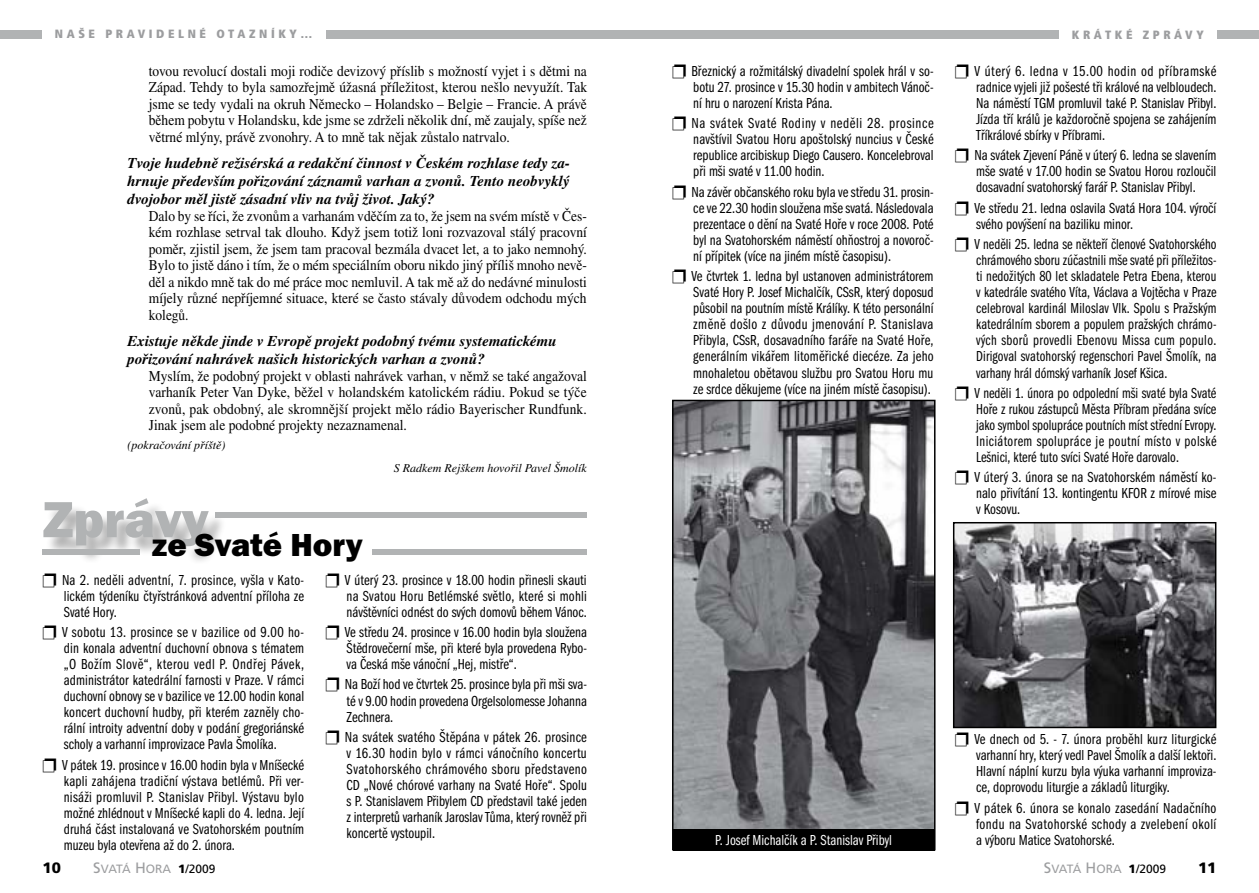
<style>
.page{position:relative;width:1259px;height:893px;background:#fff}
.page>*{position:absolute;margin:0;border:0;box-sizing:border-box;transform-origin:0 0}
.t1{font:52.5px "Franklin Got Itc TEE Heav";color:#b1b3b4}
.t2{font:33px "Franklin Got Itc TEE Heav";color:#000}
.t3{font:15px/16px "Franklin Got Itc TEE Book Comp";color:#000;text-align:justify}
.t4{font:15px/16.5px "Times CE";color:#000;text-align:justify;scale:.9 1}
.t5{font:italic 700 15px/18px "Times CE";color:#000;text-align:justify}
.t6{font:15px "Franklin Got Itc TEE Book Comp";color:#fff}
.t7{font:900 15px "Frutiger CE";color:#000}
.t8{font:italic 12px "Times CE";color:#000}
.t9{font:900 condensed 12px "Frutiger CE";letter-spacing:.3em;color:#9c9d9f}
.t10{font:12px "Frutiger CE";color:#9c9d9f}
.s1{font-size:15px}
.s2{font-weight:900;color:#000}
.s3{color:#000}
</style>
<div class="page">
<div style="left:0;top:30px;width:629px;height:8px;background:#b1b3b4"></div>
<div style="left:42px;top:24px;width:283px;height:20px;background:#fff"></div>
<div style="left:629px;top:30px;width:630px;height:8px;background:#b1b3b4"></div>
<div style="left:1059px;top:25px;width:157px;height:20px;background:#fff"></div>
<div style="left:45px;top:501px;width:181px;height:63px;background:#000;opacity:.3"></div>
<div style="left:43px;top:549px;width:97px;height:5px;background:#b1b3b4"></div>
<div style="left:216px;top:512px;width:371px;height:5px;background:#b1b3b4"></div>
<div style="left:372px;top:549px;width:215px;height:5px;background:#b1b3b4"></div>
<img style="left:675px;top:403px;width:257px;height:426px">
<div style="left:672px;top:400px;width:263px;height:450px;border:2px solid #000"></div>
<img style="left:956px;top:525px;width:257px;height:200px">
<div style="left:953px;top:522px;width:263px;height:206px;border:2px solid #000"></div>
<div style="left:673px;top:829px;width:261px;height:21px;background:#000"></div>
<p class="t9" style="left:55px;top:27px;width:259px">NAŠE PRAVIDELNÉ OTAZNÍKY…</p>
<p class="t4" style="left:149px;top:62px;width:488px">tovou revolucí dostali moji rodiče devizový příslib s možností vyjet i s dětmi na Západ. Tehdy to byla samozřejmě úžasná příležitost, kterou nešlo nevyužít. Tak jsme se tedy vydali na okruh Německo – Holandsko – Belgie – Francie. A právě během pobytu v Holandsku, kde jsme se zdrželi několik dní, mě zaujaly, spíše než větrné mlýny, právě zvonohry. A to mně tak nějak zůstalo natrvalo.</p>
<p class="t5" style="left:128px;top:154px;width:444px">Tvoje hudebně režisérská a redakční činnost v Českém rozhlase tedy za&shy;hrnuje především pořizování záznamů varhan a zvonů. Tento neobvyklý dvojobor měl jistě zásadní vliv na tvůj život. Jaký?</p>
<p class="t4" style="left:149px;top:207px;width:488px">Dalo by se říci, že zvonům a varhanám vděčím za to, že jsem na svém místě v Čes&shy;kém rozhlase setrval tak dlouho. Když jsem totiž loni rozvazoval stálý pracovní poměr, zjistil jsem, že jsem tam pracoval bezmála dvacet let, a to jako nemnohý.<br>Bylo to jistě dáno i tím, že o mém speciálním oboru nikdo jiný příliš mnoho nevě&shy;děl a nikdo mně tak do mé práce moc nemluvil. A tak mě až do nedávné minulosti míjely různé nepříjemné situace, které se často stávaly důvodem odchodu mých kolegů.</p>
<p class="t5" style="left:128px;top:332px;width:431px">Existuje někde jinde v Evropě projekt podobný tvému systematickému pořizování nahrávek našich historických varhan a zvonů?</p>
<p class="t4" style="left:149px;top:367px;width:488px">Myslím, že podobný projekt v oblasti nahrávek varhan, v němž se také angažoval varhaník Peter Van Dyke, běžel v holandském katolickém rádiu. Pokud se týče zvonů, pak obdobný, ale skromnější projekt mělo rádio Bayerischer Rundfunk.<br>Jinak jsem ale podobné projekty nezaznamenal.</p>
<p class="t8" style="left:128px;top:438px;width:100px">(pokračování příště)</p>
<p class="t8" style="left:394px;top:461px;width:194px">S Radkem Rejškem hovořil Pavel Šmolík</p>
<h1 class="t1" style="left:43px;top:489px;width:167px">Zprávy</h1>
<h2 class="t2" style="left:152px;top:526px;width:212px">ze Svaté Hory</h2>
<p class="t3" style="left:62px;top:572px;width:244px">Na 2. neděli adventní, 7. prosince, vyšla v Kato&shy;lickém týdeníku čtyřstránková adventní příloha ze Svaté Hory.</p>
<p class="t3" style="left:62px;top:624px;width:244px">V sobotu 13. prosince se v bazilice od 9.00 ho&shy;din konala adventní duchovní obnova s tématem „O Božím Slově“, kterou vedl P. Ondřej Pávek, administrátor katedrální farnosti v Praze. V rámci duchovní obnovy se v bazilice ve 12.00 hodin konal koncert duchovní hudby, při kterém zazněly cho&shy;rální introity adventní doby v podání gregoriánské scholy a varhanní improvizace Pavla Šmolíka.</p>
<p class="t3" style="left:62px;top:757px;width:244px">V pátek 19. prosince v 16.00 hodin byla v Mníšecké kapli zahájena tradiční výstava betlémů. Při ver&shy;nisáži promluvil P. Stanislav Přibyl. Výstavu bylo možné zhlédnout v Mníšecké kapli do 4. ledna. Její druhá část instalovaná ve Svatohorském poutním muzeu byla otevřena až do 2. února.</p>
<p class="t3" style="left:345px;top:572px;width:244px">V úterý 23. prosince v 18.00 hodin přinesli skauti na Svatou Horu Betlémské světlo, které si mohli návštěvníci odnést do svých domovů během Vánoc.</p>
<p class="t3" style="left:345px;top:624px;width:243px">Ve středu 24. prosince v 16.00 hodin byla sloužena Štědrovečerní mše, při které byla provedena Rybo&shy;va Česká mše vánoční „Hej, mistře“.</p>
<p class="t3" style="left:345px;top:677px;width:243px">Na Boží hod ve čtvrtek 25. prosince byla při mši sva&shy;té v 9.00 hodin provedena Orgelsolomesse Johanna Zechnera.</p>
<p class="t3" style="left:345px;top:729px;width:244px">Na svátek svatého Štěpána v pátek 26. prosince v 16.30 hodin bylo v rámci vánočního koncertu Svatohorského chrámového sboru představeno CD „Nové chórové varhany na Svaté Hoře“. Spolu s P. Stanislavem Přibylem CD představil také jeden z interpretů varhaník Jaroslav Tůma, který rovněž při koncertě vystoupil.</p>
<p class="t3" style="left:691px;top:63px;width:243px">Březnický a rožmitálský divadelní spolek hrál v so&shy;botu 27. prosince v 15.30 hodin v ambitech Vánoč&shy;ní hru o narození Krista Pána.</p>
<p class="t3" style="left:691px;top:115px;width:244px">Na svátek Svaté Rodiny v neděli 28. prosince navštívil Svatou Horu apoštolský nuncius v České republice arcibiskup Diego Causero. Koncelebroval při mši svaté v 11.00 hodin.</p>
<p class="t3" style="left:691px;top:184px;width:244px">Na závěr občanského roku byla ve středu 31. prosin&shy;ce ve 22.30 hodin sloužena mše svatá. Následovala prezentace o dění na Svaté Hoře v roce 2008. Poté byl na Svatohorském náměstí ohňostroj a novoroč&shy;ní přípitek (více na jiném místě časopisu).</p>
<p class="t3" style="left:691px;top:268px;width:244px">Ve čtvrtek 1. ledna byl ustanoven administrátorem Svaté Hory P. Josef Michalčík, CSsR, který doposud působil na poutním místě Králíky. K této personální změně došlo z důvodu jmenování P. Stanislava Přibyla, CSsR, dosavadního faráře na Svaté Hoře, generálním vikářem litoměřické diecéze. Za jeho mnohaletou obětavou službu pro Svatou Horu mu ze srdce děkujeme (více na jiném místě časopisu).</p>
<p class="t9" style="left:1071px;top:28px;width:133px">KRÁTKÉ ZPRÁVY</p>
<p class="t3" style="left:974px;top:63px;width:244px">V úterý 6. ledna v 15.00 hodin od příbramské radnice vyjeli již pošesté tři králové na velbloudech.<br>Na náměstí TGM promluvil také P. Stanislav Přibyl.<br>Jízda tří králů je každoročně spojena se zahájením Tříkrálové sbírky v Příbrami.</p>
<p class="t3" style="left:974px;top:148px;width:244px">Na svátek Zjevení Páně v úterý 6. ledna se slavením mše svaté v 17.00 hodin se Svatou Horou rozloučil dosavadní svatohorský farář P. Stanislav Přibyl.</p>
<p class="t3" style="left:974px;top:200px;width:243px">Ve středu 21. ledna oslavila Svatá Hora 104. výročí svého povýšení na baziliku minor.</p>
<p class="t3" style="left:974px;top:236px;width:244px">V neděli 25. ledna se někteří členové Svatohorského chrámového sboru zúčastnili mše svaté při příležitos&shy;ti nedožitých 80 let skladatele Petra Ebena, kterou v katedrále svatého Víta, Václava a Vojtěcha v Praze celebroval kardinál Miloslav Vlk. Spolu s Pražským katedrálním sborem a populem pražských chrámo&shy;vých sborů provedli Ebenovu Missa cum populo.<br>Dirigoval svatohorský regenschori Pavel Šmolík, na varhany hrál dómský varhaník Josef Kšica.</p>
<p class="t3" style="left:974px;top:385px;width:244px">V neděli 1. února po odpolední mši svaté byla Svaté Hoře z rukou zástupců Města Příbram předána svíce jako symbol spolupráce poutních míst střední Evropy.<br>Iniciátorem spolupráce je poutní místo v polské Lešnici, které tuto svíci Svaté Hoře darovalo.</p>
<p class="t3" style="left:974px;top:470px;width:244px">V úterý 3. února se na Svatohorském náměstí ko&shy;nalo přivítání 13. kontingentu KFOR z mírové mise v Kosovu.</p>
<p class="t6" style="left:715px;top:832px;width:178px">P. Josef Michalčík a P. Stanislav Přibyl</p>
<p class="t3" style="left:974px;top:731px;width:244px">Ve dnech od 5. - 7. února proběhl kurz liturgické varhanní hry, který vedl Pavel Šmolík a další lektoři.<br>Hlavní náplní kurzu byla výuka varhanní improviza&shy;ce, doprovodu liturgie a základů liturgiky.</p>
<p class="t3" style="left:974px;top:800px;width:243px">V pátek 6. února se konalo zasedání Nadačního fondu na Svatohorské schody a zvelebení okolí a výboru Matice Svatohorské.</p>
<p class="t7" style="left:43px;top:859px;width:20px">10</p>
<p class="t10" style="left:93px;top:862px;width:124px"><span class="s1">S</span>VATÁ <span class="s1">H</span>ORA <span class="s2">1</span><span class="s3">/2009</span></p>
<p class="t10" style="left:1044px;top:862px;width:124px"><span class="s1">S</span>VATÁ <span class="s1">H</span>ORA <span class="s2">1</span><span class="s3">/2009</span></p>
<p class="t7" style="left:1198px;top:859px;width:20px">11</p>
</div>
